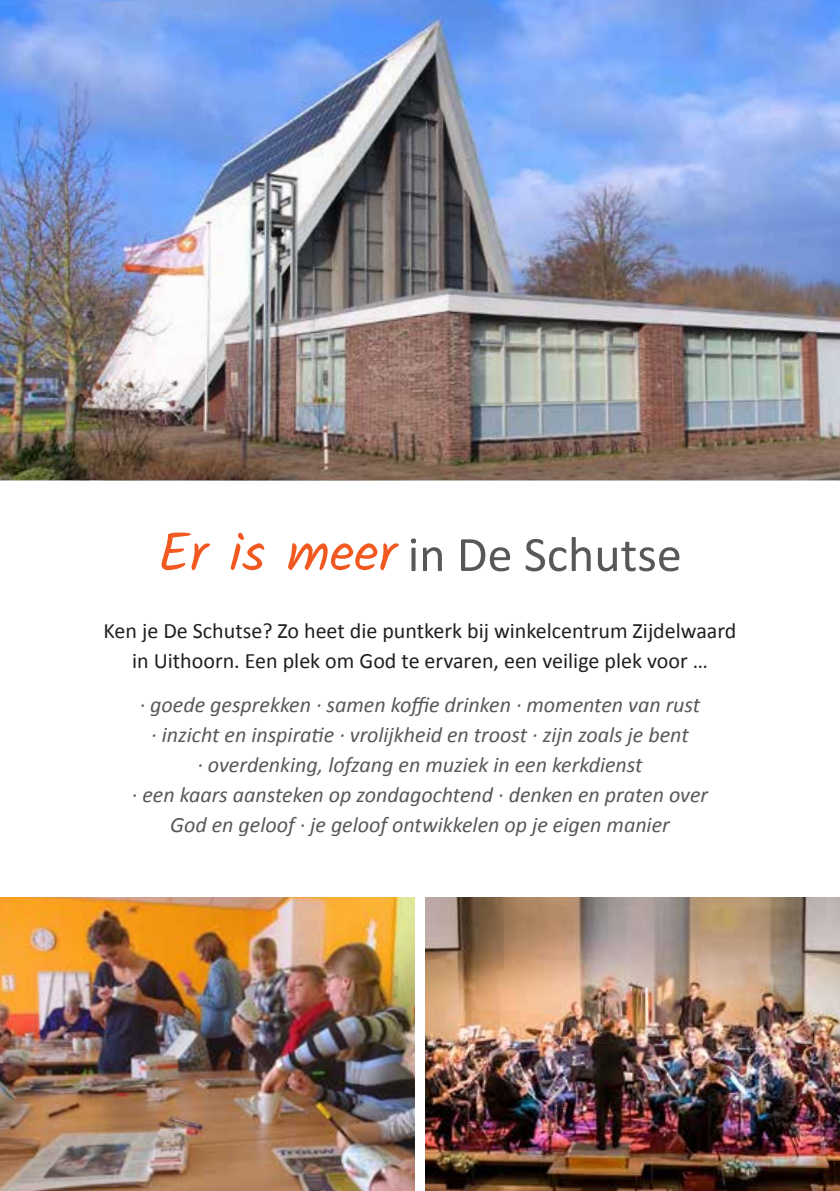
<style>
.page{position:relative;width:840px;height:1191px;background:#fff}
.page>*{position:absolute;margin:0;border:0;box-sizing:border-box;transform-origin:0 0}
.t1{font:50px "Calibri";color:#57585a}
.t2{font:italic 22px/30px "Calibri";color:#57585a;text-align:center}
.t3{font:22px/30px "Calibri";color:#231f20;text-align:center}
.s1{font-family:"Kalam";font-size:54px;color:#f15921}
</style>
<div class="page">
<img style="left:0;top:897px;width:414px;height:294px">
<img style="left:0;top:0;width:839px;height:480px">
<img style="left:425px;top:897px;width:414px;height:294px">
<img style="left:0;top:0;width:830px;height:458px">
<h1 class="t1" style="left:158px;top:519px;width:525px"><span class="s1">Er is meer</span> in De Schutse</h1>
<p class="t3" style="left:103px;top:615px;width:634px">Ken je De Schutse? Zo heet die puntkerk bij winkelcentrum Zijdelwaard in Uithoorn. Een plek om God te ervaren, een veilige plek voor …</p>
<p class="t2" style="left:132px;top:689px;width:577px">· goede gesprekken · samen koffie drinken · momenten van rust<br>· inzicht en inspiratie · vrolijkheid en troost · zijn zoals je bent<br>· overdenking, lofzang en muziek in een kerkdienst<br>· een kaars aansteken op zondagochtend · denken en praten over God en geloof · je geloof ontwikkelen op je eigen manier</p>
</div>
